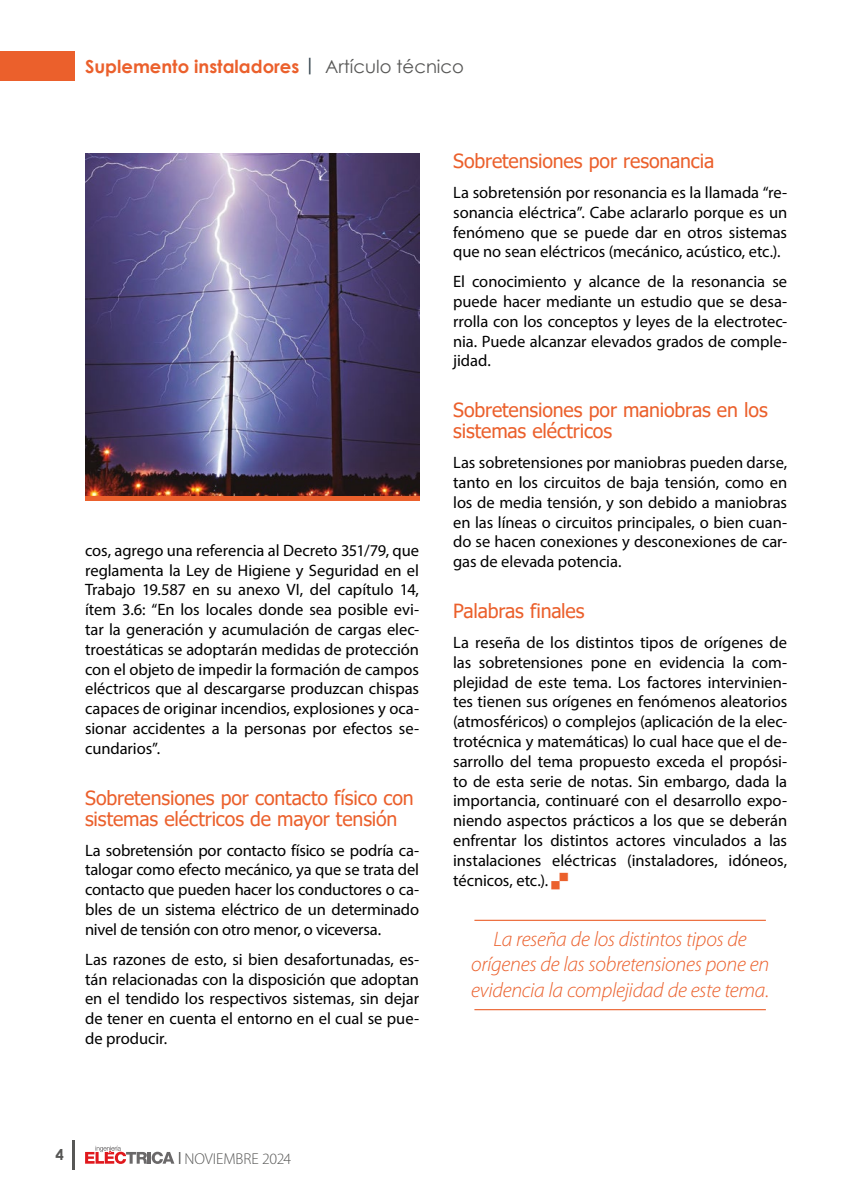
<style>
.page{position:relative;width:851px;height:1191px;background:#fff}
.page>*{position:absolute;margin:0;border:0;box-sizing:border-box;transform-origin:0 0}
.t1{font:italic 300 21px/25.2px "Myriad Pro";letter-spacing:-.015em;color:#eb602c;text-align:center}
.t2{font:19.5px/21px "Tahoma";letter-spacing:-.005em;color:#eb602c}
.t3{font:700 18px "Century Gothic";color:#eb602c}
.t4{font:18px "Century Gothic";color:#575756}
.t5{font:16.5px/19.8px "Myriad Pro";letter-spacing:-.005em;color:#000;text-align:justify}
.t6{font:300 15.75px "Myriad Pro";letter-spacing:-.005em;color:#575756}
.t7{font:700 15px "Century Gothic";color:#575756}
.s1{color:#36454f}
</style>
<div class="page">
<hr style="left:72px;top:1140px;width:2px;height:29px;background:#575756">
<svg style="left:85px;top:1145px;width:89px;height:19px"></svg>
<div style="left:0;top:51px;width:74px;height:30px;background:#eb602c"></div>
<hr style="left:474px;top:919px;width:291px;height:2px;background:#eb602c">
<hr style="left:474px;top:1009px;width:291px;height:1px;background:#eb602c">
<img style="left:85px;top:153px;width:334px;height:343px">
<div style="left:85px;top:496px;width:334px;height:5px;background:#eb602c"></div>
<p class="t3" style="left:85px;top:52px;width:232px">Suplemento instaladores <span class="s1">|</span></p>
<p class="t4" style="left:325px;top:54px;width:140px">Artículo técnico</p>
<p class="t5" style="left:85px;top:540px;width:335px">cos, agrego una referencia al Decreto 351/79, que reglamenta la Ley de Higiene y Seguridad en el Trabajo 19.587 en su anexo VI, del capítulo 14, ítem 3.6: “En los locales donde sea posible evi&shy;tar la generación y acumulación de cargas elec&shy;troestáticas se adoptarán medidas de protección con el objeto de impedir la formación de campos eléctricos que al descargarse produzcan chispas capaces de originar incendios, explosiones y oca&shy;sionar accidentes a la personas por efectos se&shy;cundarios”.</p>
<p class="t2" style="left:85px;top:788px;width:330px">Sobretensiones por contacto físico con sistemas eléctricos de mayor tensión</p>
<p class="t5" style="left:85px;top:840px;width:335px">La sobretensión por contacto físico se podría ca&shy;talogar como efecto mecánico, ya que se trata del contacto que pueden hacer los conductores o ca&shy;bles de un sistema eléctrico de un determinado nivel de tensión con otro menor, o viceversa.</p>
<p class="t5" style="left:85px;top:949px;width:335px">Las razones de esto, si bien desafortunadas, es&shy;tán relacionadas con la disposición que adoptan en el tendido los respectivos sistemas, sin dejar de tener en cuenta el entorno en el cual se pue&shy;de producir.</p>
<p class="t2" style="left:453px;top:151px;width:262px">Sobretensiones por resonancia</p>
<p class="t5" style="left:453px;top:182px;width:335px">La sobretensión por resonancia es la llamada “re&shy;sonancia eléctrica”. Cabe aclararlo porque es un fenómeno que se puede dar en otros sistemas que no sean eléctricos (mecánico, acústico, etc.).</p>
<p class="t5" style="left:453px;top:271px;width:335px">El conocimiento y alcance de la resonancia se puede hacer mediante un estudio que se desa&shy;rrolla con los conceptos y leyes de la electrotec&shy;nia. Puede alcanzar elevados grados de comple&shy;jidad.</p>
<p class="t2" style="left:453px;top:401px;width:316px">Sobretensiones por maniobras en los sistemas eléctricos</p>
<p class="t5" style="left:453px;top:452px;width:335px">Las sobretensiones por maniobras pueden darse, tanto en los circuitos de baja tensión, como en los de media tensión, y son debido a maniobras en las líneas o circuitos principales, o bien cuan&shy;do se hacen conexiones y desconexiones de car&shy;gas de elevada potencia.</p>
<p class="t2" style="left:453px;top:601px;width:133px">Palabras finales</p>
<p class="t5" style="left:453px;top:632px;width:335px">La reseña de los distintos tipos de orígenes de las sobretensiones pone en evidencia la com&shy;plejidad de este tema. Los factores intervinien&shy;tes tienen sus orígenes en fenómenos aleatorios (atmosféricos) o complejos (aplicación de la elec&shy;trotécnica y matemáticas) lo cual hace que el de&shy;sarrollo del tema propuesto exceda el propósi&shy;to de esta serie de notas. Sin embargo, dada la importancia, continuaré con el desarrollo expo&shy;niendo aspectos prácticos a los que se deberán enfrentar los distintos actores vinculados a las instalaciones eléctricas (instaladores, idóneos, técnicos, etc.).</p>
<p class="t1" style="left:471px;top:927px;width:299px">La reseña de los distintos tipos de orígenes de las sobretensiones pone en evidencia la complejidad de este tema.</p>
<p class="t7" style="left:55px;top:1143px;width:10px">4</p>
<p class="t6" style="left:178px;top:1149px;width:114px"><sup>|</sup> NOVIEMBRE 2024</p>
</div>
